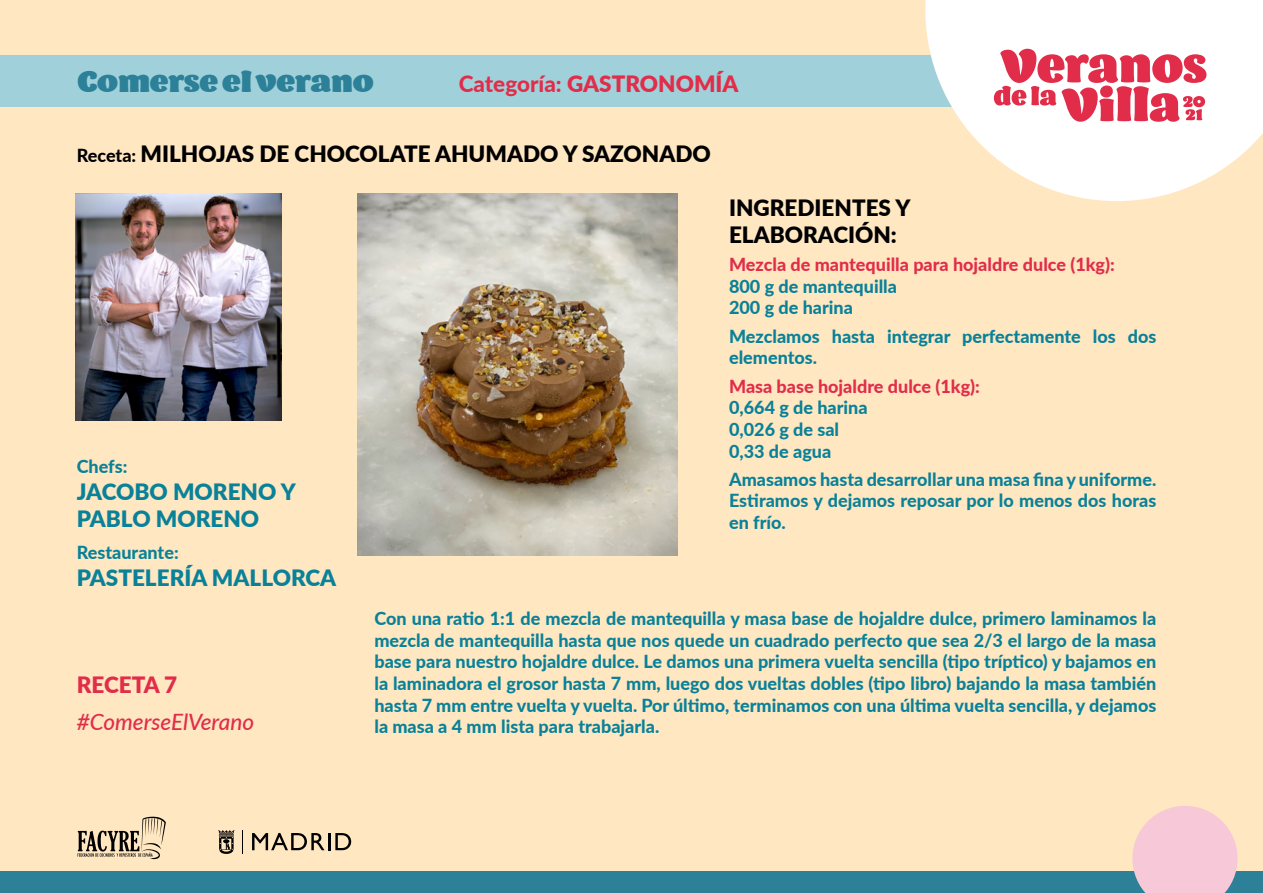
<style>
.page{position:relative;width:1263px;height:893px;background:#ffe7c2}
.page>*{position:absolute;margin:0;border:0;box-sizing:border-box;transform-origin:0 0}
.t1{font:30px "Barricada W01";color:#2c8098;scale:1.05 1}
.t2{font:900 22.5px/27px "Lato";color:#000}
.t3{font:900 22.5px/27px "Lato";color:#098199}
.t4{font:900 22.5px "Lato";color:#e12d4a}
.t5{font:italic 500 22.5px "Lato";color:#e12d4a}
.t6{font:800 18px/21.6px "Lato";color:#098199}
.t7{font:800 18px "Lato";color:#e12d4a}
.s1{font-weight:800}
.s2{font-weight:800;font-size:18px}
</style>
<div class="page">
<div style="left:0;top:55px;width:962px;height:51px;background:#a0d1da"></div>
<svg style="left:925px;top:0;width:338px;height:201px;fill:#fff"></svg>
<svg style="left:994px;top:49px;width:212px;height:73px;background:#ef92a1"></svg>
<div style="left:0;top:872px;width:1263px;height:21px;background:#2c8098"></div>
<svg style="left:78px;top:817px;width:88px;height:42px"></svg>
<svg style="left:252px;top:833px;width:99px;height:17px"></svg>
<svg style="left:218px;top:830px;width:17px;height:24px"></svg>
<svg style="left:1132px;top:806px;width:105px;height:87px"></svg>
<img style="left:75px;top:193px;width:206px;height:227px">
<img style="left:358px;top:193px;width:320px;height:362px">
<h1 class="t1" style="left:78px;top:66px;width:284px">Comerse el verano</h1>
<p class="t4" style="left:459px;top:67px;width:281px"><span class="s1">Categoría:</span> GASTRONOMÍA</p>
<p class="t2" style="left:77px;top:139px;width:635px"><span class="s2">Receta:</span> MILHOJAS DE CHOCOLATE AHUMADO Y SAZONADO</p>
<p class="t6" style="left:77px;top:455px;width:52px">Chefs:</p>
<p class="t3" style="left:77px;top:478px;width:221px">JACOBO MORENO Y<br>PABLO MORENO</p>
<p class="t6" style="left:77px;top:541px;width:103px">Restaurante:</p>
<p class="t3" style="left:77px;top:563px;width:261px">PASTELERÍA MALLORCA</p>
<p class="t2" style="left:729px;top:193px;width:183px">INGREDIENTES Y<br>ELABORACIÓN:</p>
<p class="t7" style="left:729px;top:251px;width:387px">Mezcla de mantequilla para hojaldre dulce (1kg):</p>
<p class="t6" style="left:729px;top:275px;width:169px">800 g de mantequilla<br>200 g de harina</p>
<p class="t6" style="left:729px;top:325px;width:429px">Mezclamos hasta integrar perfectamente los dos elementos.</p>
<p class="t7" style="left:729px;top:373px;width:252px">Masa base hojaldre dulce (1kg):</p>
<p class="t6" style="left:729px;top:396px;width:140px">0,664 g de harina<br>0,026 g de sal<br>0,33 de agua</p>
<p class="t6" style="left:729px;top:468px;width:429px;text-align:justify">Amasamos hasta desarrollar una masa fina y uniforme.<br>Estiramos y dejamos reposar por lo menos dos horas en frío.</p>
<p class="t4" style="left:77px;top:668px;width:102px">RECETA 7</p>
<p class="t5" style="left:77px;top:706px;width:179px">#ComerseElVerano</p>
<p class="t6" style="left:374px;top:607px;width:783px;text-align:justify">Con una ratio 1:1 de mezcla de mantequilla y masa base de hojaldre dulce, primero laminamos la mezcla de mantequilla hasta que nos quede un cuadrado perfecto que sea 2/3 el largo de la masa base para nuestro hojaldre dulce. Le damos una primera vuelta sencilla (tipo tríptico) y bajamos en la laminadora el grosor hasta 7 mm, luego dos vueltas dobles (tipo libro) bajando la masa también hasta 7 mm entre vuelta y vuelta. Por último, terminamos con una última vuelta sencilla, y dejamos la masa a 4 mm lista para trabajarla.</p>
</div>
